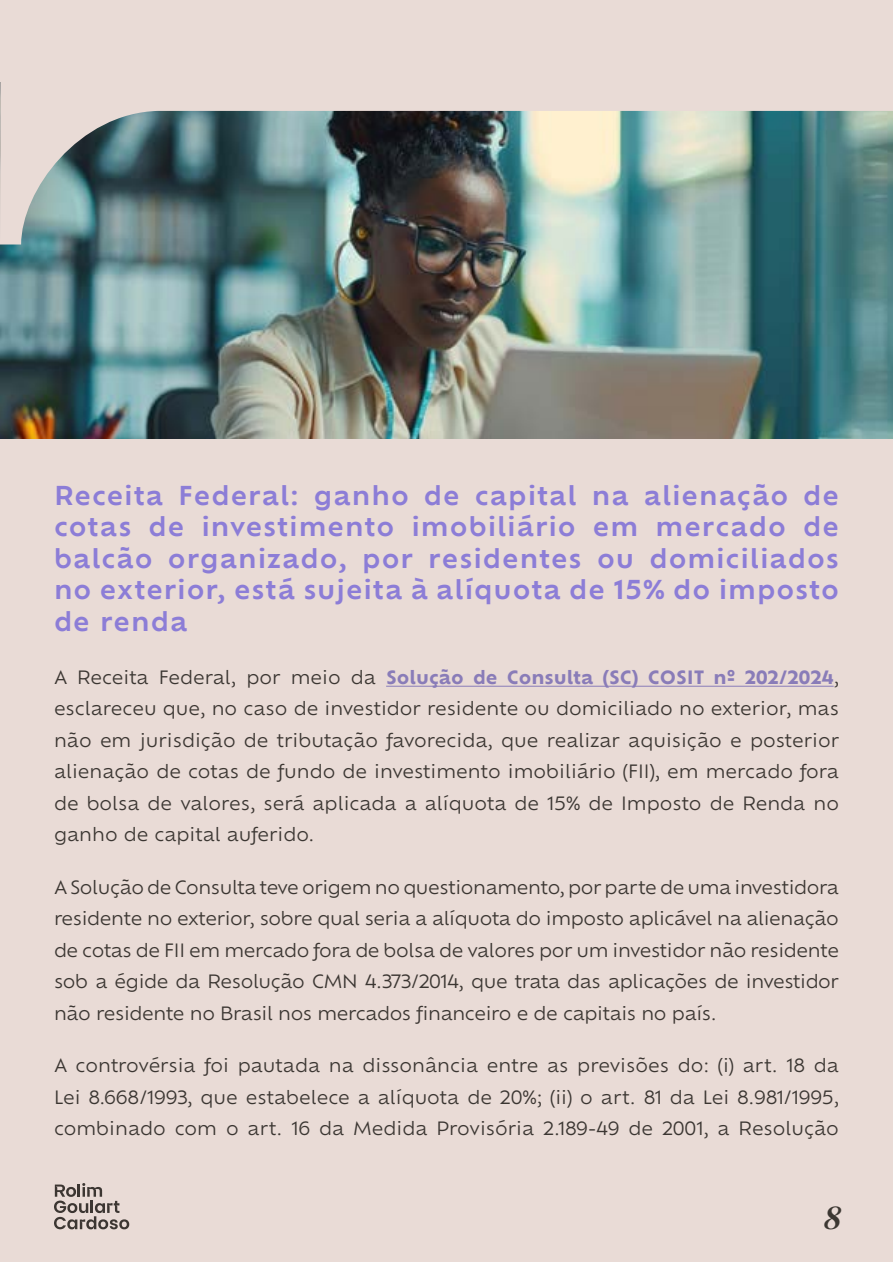
<style>
.page{position:relative;width:893px;height:1263px;background:#fff}
.page>*{position:absolute;margin:0;border:0;box-sizing:border-box;transform-origin:0 0}
.t1{font:italic 600 36px "Silva Display";color:#3c3732}
.t2{font:600 25.5px/31.5px "Ofelia Text";letter-spacing:.035em;color:#8c7dd7;text-align:justify}
.t3{font:18px/31.5px "Ofelia Text";color:#3b3632;text-align:justify}
.s1{font-weight:700;color:#897cb8}
</style>
<div class="page">
<div style="left:0;top:1px;width:893px;height:1261px;background:#e9dbd6"></div>
<svg style="left:54px;top:1183px;width:75px;height:46px"></svg>
<img style="left:0;top:244px;width:893px;height:194px">
<img style="left:0;top:0;width:893px;height:244px">
<hr style="left:386px;top:686px;width:448px;height:1px;background:#897cb8">
<h2 class="t2" style="left:54px;top:478px;width:787px">Receita Federal: ganho de capital na alienação de cotas de investimento imobiliário em mercado de balcão organizado, por residentes ou domiciliados no exterior, está sujeita à alíquota de 15% do imposto de renda</h2>
<p class="t3" style="left:54px;top:660px;width:786px">A Receita Federal, por meio da <span class="s1">Solução de Consulta (SC) COSIT nº 202/2024</span>, esclareceu que, no caso de investidor residente ou domiciliado no exterior, mas não em jurisdição de tributação favorecida, que realizar aquisição e posterior alienação de cotas de fundo de investimento imobiliário (FII), em mercado fora de bolsa de valores, será aplicada a alíquota de 15% de Imposto de Renda no ganho de capital auferido.</p>
<p class="t3" style="left:54px;top:870px;width:786px">A Solução de Consulta teve origem no questionamento, por parte de uma investidora residente no exterior, sobre qual seria a alíquota do imposto aplicável na alienação de cotas de FII em mercado fora de bolsa de valores por um investidor não residente sob a égide da Resolução CMN 4.373/2014, que trata das aplicações de investidor não residente no Brasil nos mercados financeiro e de capitais no país.</p>
<p class="t3" style="left:54px;top:1049px;width:786px">A controvérsia foi pautada na dissonância entre as previsões do: (i) art. 18 da Lei 8.668/1993, que estabelece a alíquota de 20%; (ii) o art. 81 da Lei 8.981/1995, combinado com o art. 16 da Medida Provisória 2.189-49 de 2001, a Resolução</p>
<h1 class="t1" style="left:823px;top:1194px;width:18px">8</h1>
</div>
